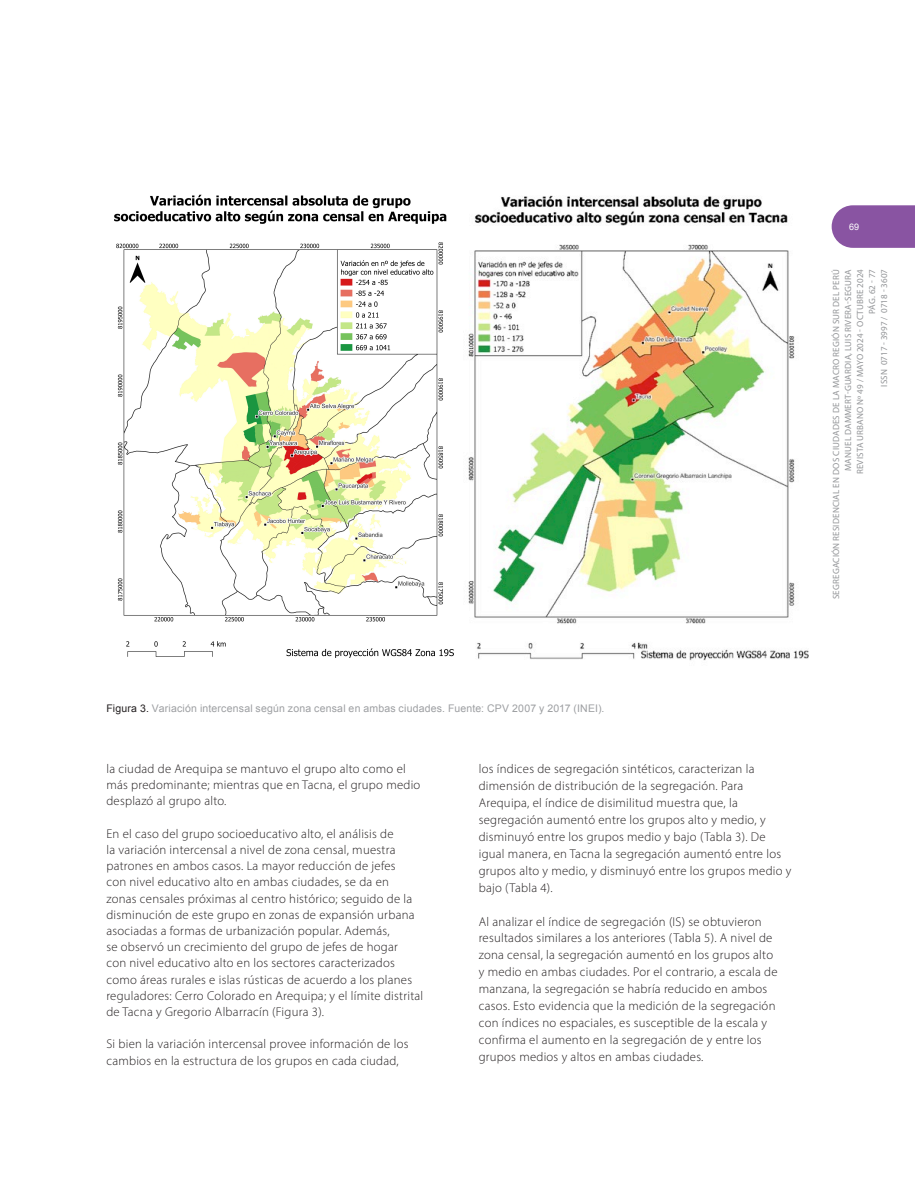
<style>
.page{position:relative;width:915px;height:1191px;background:#fff}
.page>*{position:absolute;margin:0;border:0;box-sizing:border-box;transform-origin:0 0}
._11_Cuerpo_Texto{font:300 12.75px/17px "Myriad Pro";letter-spacing:.02em;color:#231f20}
._13_Pie_Foto{font:10.5px "Arial";letter-spacing:.015em;color:#9d9fa2}
.t1{font:9px/12px "Myriad Pro";letter-spacing:.02em;color:#939598;text-align:right}
.t2{font:9px "Arial";color:#fff}
.s1{color:#231f20}
</style>
<div class="page">
<svg style="left:831px;top:205px;width:83px;height:43px;background:#9160a8"></svg>
<img style="left:114px;top:194px;width:340px;height:464px">
<img style="left:468px;top:195px;width:340px;height:466px">
<p class="t2" style="left:848px;top:221px;width:12px">69</p>
<p class="t1" style="left:829px;top:599px;width:332px;rotate:-90deg">SEGREGACIÓN RESIDENCIAL EN DOS CIUDADES DE LA MACRO REGIÓN SUR DEL PERÚ MANUEL DAMMERT-GUARDIA, LUIS RIVERA-SEGURA<br>REVISTA URBANO Nº 49 / MAYO 2024 - OCTUBRE 2024<br>PÁG. 62 - 77<br>ISSN 0717 - 3997 / 0718 - 3607</p>
<p class="_13_Pie_Foto" style="left:106px;top:702px;width:499px"><span class="s1">Figura 3.</span> Variación intercensal según zona censal en ambas ciudades. Fuente: CPV 2007 y 2017 (INEI).</p>
<p class="_11_Cuerpo_Texto" style="left:106px;top:760px;width:315px;line-height:16.2px">la ciudad de Arequipa se mantuvo el grupo alto como el más predominante; mientras que en Tacna, el grupo medio desplazó al grupo alto.</p>
<p class="_11_Cuerpo_Texto" style="left:106px;top:825px;width:318px;line-height:16.2px">En el caso del grupo socioeducativo alto, el análisis de<br>la variación intercensal a nivel de zona censal, muestra patrones en ambos casos. La mayor reducción de jefes<br>con nivel educativo alto en ambas ciudades, se da en<br>zonas censales próximas al centro histórico; seguido de la disminución de este grupo en zonas de expansión urbana asociadas a formas de urbanización popular. Además,<br>se observó un crecimiento del grupo de jefes de hogar<br>con nivel educativo alto en los sectores caracterizados como áreas rurales e islas rústicas de acuerdo a los planes reguladores: Cerro Colorado en Arequipa; y el límite distrital de Tacna y Gregorio Albarracín (Figura 3).</p>
<p class="_11_Cuerpo_Texto" style="left:106px;top:1036px;width:303px;line-height:16.2px">Si bien la variación intercensal provee información de los cambios en la estructura de los grupos en cada ciudad,</p>
<p class="_11_Cuerpo_Texto" style="left:478px;top:760px;width:314px">los índices de segregación sintéticos, caracterizan la dimensión de distribución de la segregación. Para Arequipa, el índice de disimilitud muestra que, la segregación aumentó entre los grupos alto y medio, y disminuyó entre los grupos medio y bajo (Tabla 3). De igual manera, en Tacna la segregación aumentó entre los grupos alto y medio, y disminuyó entre los grupos medio y bajo (Tabla 4).</p>
<p class="_11_Cuerpo_Texto" style="left:478px;top:912px;width:300px">Al analizar el índice de segregación (IS) se obtuvieron resultados similares a los anteriores (Tabla 5). A nivel de zona censal, la segregación aumentó en los grupos alto y medio en ambas ciudades. Por el contrario, a escala de manzana, la segregación se habría reducido en ambos casos. Esto evidencia que la medición de la segregación con índices no espaciales, es susceptible de la escala y confirma el aumento en la segregación de y entre los grupos medios y altos en ambas ciudades.</p>
</div>
